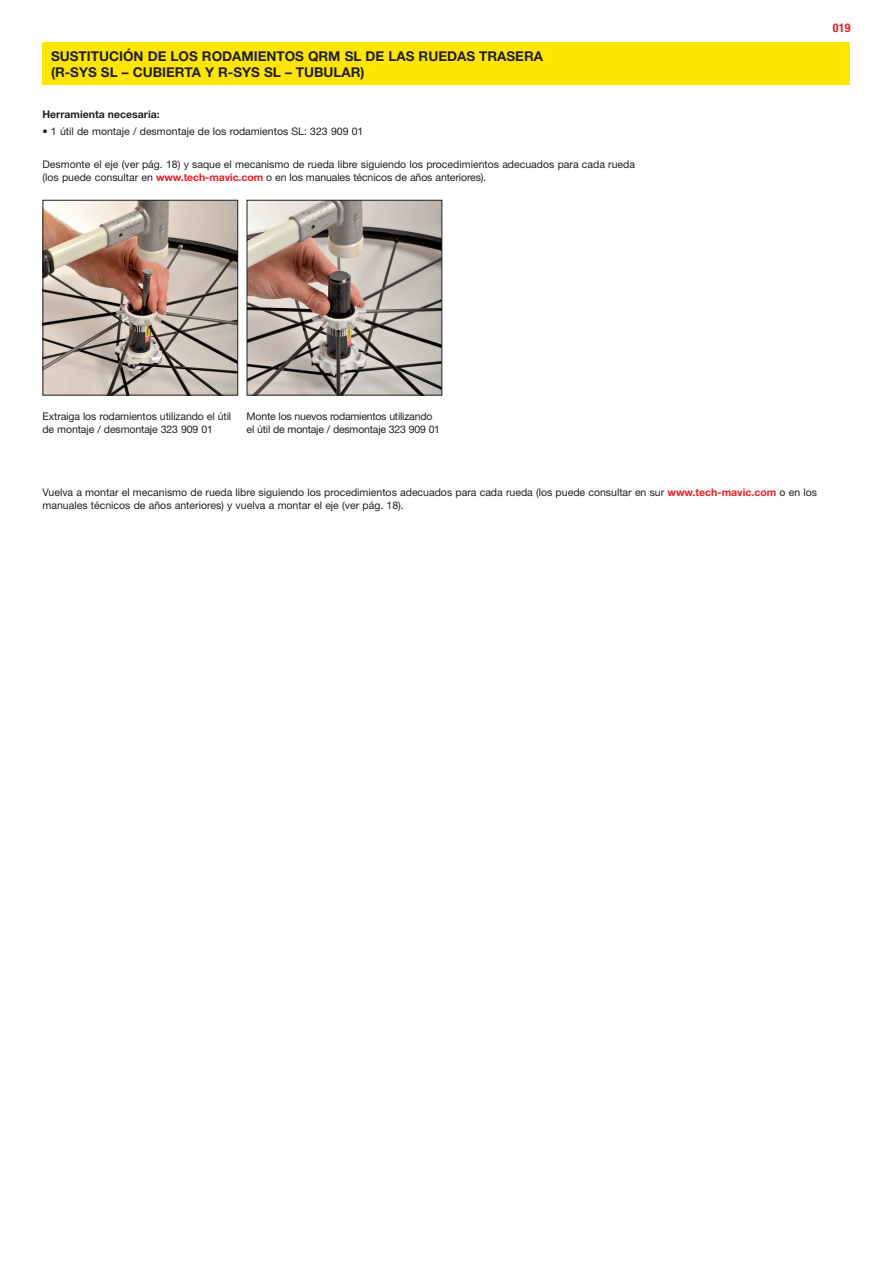
<style>
.page{position:relative;width:893px;height:1263px;background:#fff}
.page>*{position:absolute;margin:0;border:0;box-sizing:border-box;transform-origin:0 0}
.t1{font:700 13.5px/16.2px "Helvetica Neue LT Std";color:#231f20}
.t2{font:700 condensed 12px "Helvetica Neue LT Std";color:#ee1d23}
.t3{font:10.5px/12.6px "Helvetica Neue LT Std";color:#231f20}
.t4{font:10.5px/12.6px "Helvetica Neue LT Std";letter-spacing:-.02em;color:#231f20}
.t5{font:700 10.5px "Helvetica Neue LT Std";color:#231f20}
.s1{font-weight:700;color:#ee1d23}
</style>
<div class="page">
<div style="left:43px;top:43px;width:807px;height:42px;background:#ffe601"></div>
<img style="left:45px;top:202px;width:191px;height:191px">
<div style="left:43px;top:200px;width:195px;height:195px;border:1px solid #231f20"></div>
<img style="left:249px;top:202px;width:191px;height:191px">
<div style="left:247px;top:200px;width:195px;height:195px;border:1px solid #231f20"></div>
<p class="t1" style="left:51px;top:49px;width:493px">SUSTITUCIÓN DE LOS RODAMIENTOS QRM SL DE LAS RUEDAS TRASERA (R-SYS SL – CUBIERTA Y R-SYS SL – TUBULAR)</p>
<p class="t5" style="left:43px;top:110px;width:119px">Herramienta necesaria:</p>
<p class="t3" style="left:43px;top:126px;width:322px">• 1 útil de montaje / desmontaje de los rodamientos SL: 323 909 01</p>
<p class="t3" style="left:43px;top:159px;width:594px">Desmonte el eje (ver pág. 18) y saque el mecanismo de rueda libre siguiendo los procedimientos adecuados para cada rueda (los puede consultar en <span class="s1">www.tech-mavic.com</span> o en los manuales técnicos de años anteriores).</p>
<p class="t2" style="left:833px;top:23px;width:19px">019</p>
<p class="t3" style="left:43px;top:411px;width:190px">Extraiga los rodamientos utilizando el útil de montaje / desmontaje 323 909 01</p>
<p class="t4" style="left:247px;top:411px;width:195px">Monte los nuevos rodamientos utilizando el útil de montaje / desmontaje 323 909 01</p>
<p class="t3" style="left:43px;top:487px;width:776px">Vuelva a montar el mecanismo de rueda libre siguiendo los procedimientos adecuados para cada rueda (los puede consultar en sur <span class="s1">www.tech-mavic.com</span> o en los manuales técnicos de años anteriores) y vuelva a montar el eje (ver pág. 18).</p>
</div>
